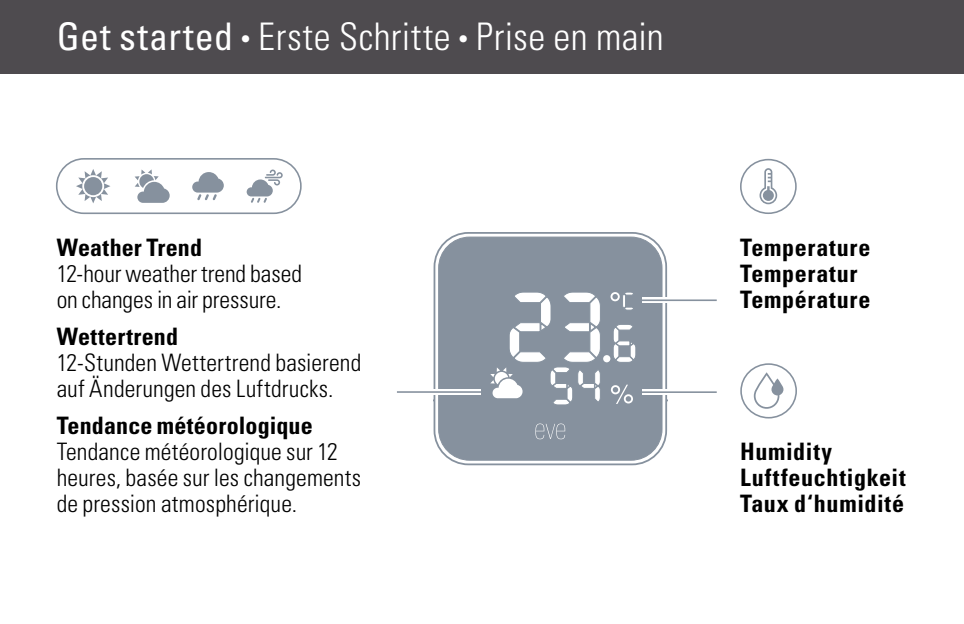
<style>
.page{position:relative;width:964px;height:624px;background:#fff}
.page>*{position:absolute;margin:0;border:0;box-sizing:border-box;transform-origin:0 0}
.t1{font:300 condensed 38px "Univers LT Std";letter-spacing:.01em;color:#fff}
.t2{font:300 condensed 24px/26px "Univers LT Std";letter-spacing:.005em;color:#000}
.t3{font:700 condensed 24px/26px "Univers LT Std";letter-spacing:.025em;color:#000}
.t4{font:700 condensed 24px "Univers LT Std";letter-spacing:.005em;color:#000}
.s1{font-weight:400}
.s2{font-weight:700;font-size:20px}
</style>
<div class="page">
<div style="left:0;top:0;width:964px;height:74px;background:#4e4b4f"></div>
<svg style="left:76px;top:169px;width:34px;height:34px"></svg>
<svg style="left:247px;top:169px;width:36px;height:34px"></svg>
<svg style="left:434px;top:233px;width:232px;height:231px"></svg>
<div style="left:434px;top:232px;width:233px;height:233px;border:2px solid #86919e;border-radius:34px"></div>
<div style="left:439px;top:237px;width:223px;height:223px;background:#86919e;border-radius:31px"></div>
<div style="left:438px;top:237px;width:224px;height:223px;border:1px solid #86919e;border-radius:31px"></div>
<svg style="left:611px;top:384px;width:22px;height:20px"></svg>
<svg style="left:610px;top:292px;width:23px;height:18px"></svg>
<div style="left:603px;top:355px;width:7px;height:7px;background:#fff;border-radius:50%"></div>
<svg style="left:490px;top:292px;width:110px;height:113px"></svg>
<svg style="left:613px;top:325px;width:23px;height:37px"></svg>
<svg style="left:535px;top:423px;width:30px;height:16px"></svg>
<div style="left:740px;top:363px;width:57px;height:55px;border:2px solid #86919e;border-radius:50%"></div>
<svg style="left:753px;top:374px;width:30px;height:35px"></svg>
<div style="left:740px;top:159px;width:57px;height:55px;border:2px solid #86919e;border-radius:50%"></div>
<svg style="left:759px;top:168px;width:18px;height:36px"></svg>
<div style="left:642px;top:389px;width:44px;height:6px;background:#fff"></div>
<div style="left:423px;top:389px;width:57px;height:6px;background:#fff"></div>
<div style="left:642px;top:297px;width:44px;height:6px;background:#fff"></div>
<hr style="left:641px;top:391px;width:76px;height:2px;background:#86919e">
<hr style="left:397px;top:391px;width:84px;height:2px;background:#86919e">
<hr style="left:641px;top:299px;width:76px;height:2px;background:#86919e">
<div style="left:56px;top:158px;width:246px;height:56px;border:2px solid #86919e;border-radius:27px"></div>
<svg style="left:192px;top:172px;width:32px;height:28px"></svg>
<svg style="left:135px;top:169px;width:35px;height:34px"></svg>
<h1 class="t1" style="left:57px;top:14px;width:608px"><span class="s1">Get started</span> <span class="s2">•</span> Erste Schritte <span class="s2">•</span> Prise en main</h1>
<p class="t4" style="left:57px;top:232px;width:147px">Weather Trend</p>
<p class="t2" style="left:57px;top:260px;width:247px">12-hour weather trend based on changes in air pressure.</p>
<p class="t3" style="left:57px;top:323px;width:123px">Wettertrend</p>
<p class="t2" style="left:57px;top:349px;width:306px">12-Stunden Wettertrend basierend auf Änderungen des Luftdrucks.</p>
<p class="t4" style="left:57px;top:411px;width:258px">Tendance météorologique</p>
<p class="t2" style="left:57px;top:439px;width:306px">Tendance météorologique sur 12 heures, basée sur les changements de pression atmosphérique.</p>
<p class="t3" style="left:740px;top:234px;width:132px">Temperature<br>Temperatur<br>Température</p>
<p class="t3" style="left:740px;top:439px;width:167px">Humidity<br>Luftfeuchtigkeit<br>Taux d‘humidité</p>
</div>
